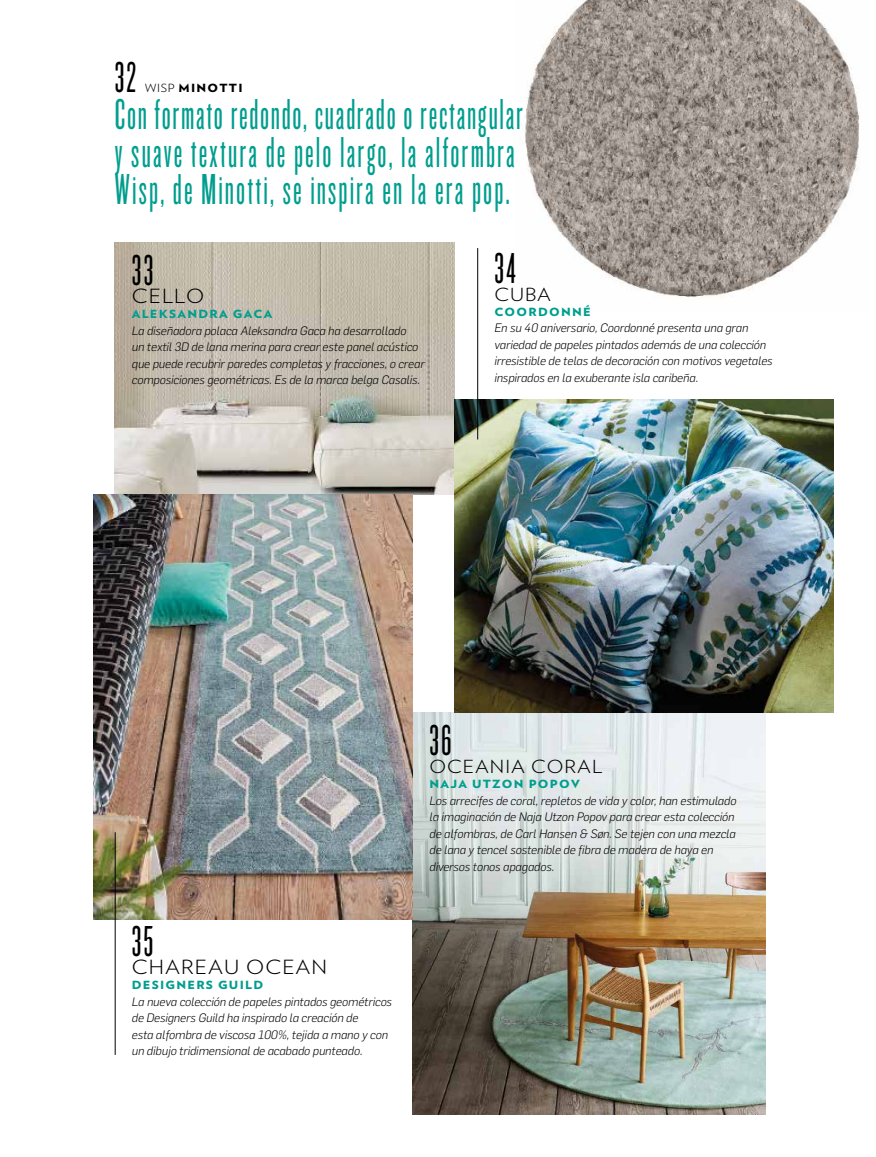
<style>
.page{position:relative;width:876px;height:1157px;background:#fff}
.page>*{position:absolute;margin:0;border:0;box-sizing:border-box;transform-origin:0 0}
.t1{font:45px/37.5px "Knockout HTF26 Junior Flyweight";letter-spacing:.045em;color:#009e8e}
.t2{font:45px "Knockout HTF26 Junior Flyweight";letter-spacing:.045em;color:#000}
.t3{font:300 19.5px "Verlag";letter-spacing:.05em;color:#000;scale:1.1 1}
.t4{font:300 18px "Verlag";letter-spacing:.05em;color:#000;scale:1.1 1}
.t5{font:italic 300 12px/16.5px "Flama Basic";letter-spacing:-.005em;color:#000}
.t6{font:900 11.25px "Verlag";letter-spacing:.1em;color:#009e8e;scale:1.1 1}
.t7{font:900 11.25px "Verlag";letter-spacing:.1em;color:#000;scale:1.1 1}
.s1{font-weight:300}
</style>
<div class="page">
<img style="left:115px;top:242px;width:340px;height:252px">
<img style="left:412px;top:712px;width:353px;height:402px">
<img style="left:94px;top:494px;width:318px;height:425px">
<img style="left:525px;top:0;width:335px;height:298px">
<hr style="left:115px;top:832px;width:1px;height:222px;background:#000">
<img style="left:455px;top:399px;width:378px;height:313px">
<hr style="left:477px;top:248px;width:1px;height:191px;background:#000">
<h1 class="t2" style="left:115px;top:55px;width:23px">32</h1>
<p class="t7" style="left:145px;top:80px;width:91px"><span class="s1">WISP</span> MINOTTI</p>
<h1 class="t1" style="left:115px;top:97px;width:409px">Con formato redondo, cuadrado o rectangular y suave textura de pelo largo, la alformbra<br>Wisp, de Minotti, se inspira en la era pop.</h1>
<h1 class="t2" style="left:132px;top:249px;width:23px">33</h1>
<h2 class="t3" style="left:132px;top:285px;width:67px">CELLO</h2>
<p class="t6" style="left:132px;top:307px;width:129px">ALEKSANDRA GACA</p>
<p class="t5" style="left:132px;top:322px;width:294px">La diseñadora polaca Aleksandra Gaca ha desarrollado<br>un textil 3D de lana merina para crear este panel acústico que puede recubrir paredes completas y fracciones, o crear composiciones geométricas. Es de la marca belga Casalis.</p>
<h1 class="t2" style="left:494px;top:246px;width:23px">34</h1>
<h3 class="t4" style="left:494px;top:283px;width:53px">CUBA</h3>
<p class="t6" style="left:494px;top:304px;width:89px">COORDONNÉ</p>
<p class="t5" style="left:494px;top:319px;width:280px">En su 40 aniversario, Coordonné presenta una gran variedad de papeles pintados además de una colección irresistible de telas de decoración con motivos vegetales inspirados en la exuberante isla caribeña.</p>
<h1 class="t2" style="left:132px;top:920px;width:23px">35</h1>
<h2 class="t3" style="left:132px;top:955px;width:179px">CHAREAU OCEAN</h2>
<p class="t6" style="left:132px;top:978px;width:121px">DESIGNERS GUILD</p>
<p class="t5" style="left:132px;top:993px;width:262px">La nueva colección de papeles pintados geométricos de Designers Guild ha inspirado la creación de<br>esta alfombra de viscosa 100%, tejida a mano y con un dibujo tridimensional de acabado punteado.</p>
<h1 class="t2" style="left:429px;top:718px;width:24px">36</h1>
<h3 class="t4" style="left:429px;top:756px;width:159px">OCEANIA CORAL</h3>
<p class="t6" style="left:429px;top:776px;width:138px">NAJA UTZON POPOV</p>
<p class="t5" style="left:429px;top:792px;width:308px">Los arrecifes de coral, repletos de vida y color, han estimulado la imaginación de Naja Utzon Popov para crear esta colección de alfombras, de Carl Hansen &amp; Søn. Se tejen con una mezcla de lana y tencel sostenible de fibra de madera de haya en diversos tonos apagados.</p>
</div>
